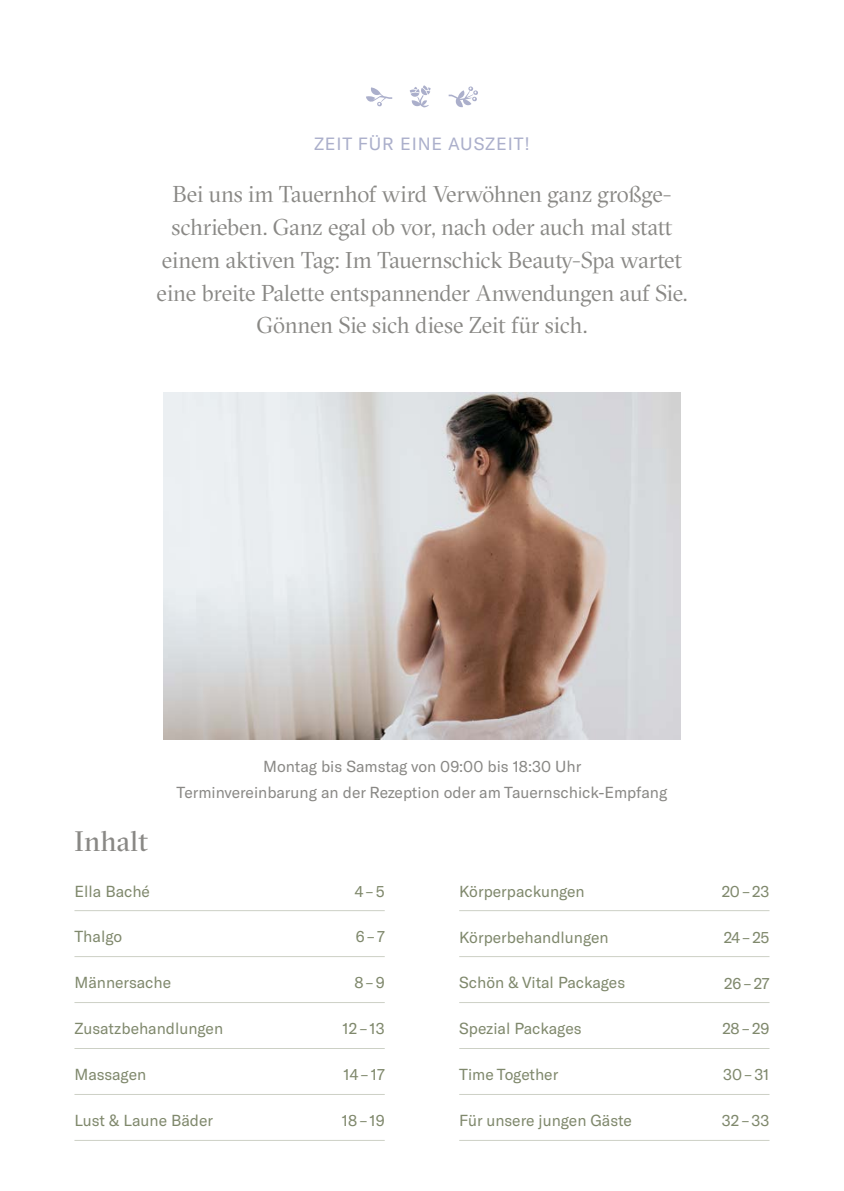
<style>
.page{position:relative;width:844px;height:1191px;background:#fff}
.page>*{position:absolute;margin:0;border:0;box-sizing:border-box;transform-origin:0 0}
.t1{font:28px "GT Sectra Fine";letter-spacing:.01em;color:#898885}
.t2{font:22.75px/32.7px "GT Sectra Fine";letter-spacing:-.01em;color:#898885;text-align:center}
.t3{font:17.5px "GT America";letter-spacing:.05em;color:#abafcb}
.t4{font:15.75px "GT America";color:#7f886c}
.t5{font:15.75px/26.2px "GT America";color:#898885;text-align:center}
</style>
<div class="page">
<svg style="left:366px;top:87px;width:26px;height:20px"></svg>
<svg style="left:448px;top:86px;width:30px;height:22px"></svg>
<svg style="left:409px;top:85px;width:21px;height:23px"></svg>
<hr style="left:74px;top:910px;width:310px;height:1px;background:#7f886c">
<hr style="left:459px;top:910px;width:310px;height:1px;background:#7f886c">
<hr style="left:74px;top:1002px;width:310px;height:1px;background:#7f886c">
<hr style="left:459px;top:1002px;width:310px;height:1px;background:#7f886c">
<hr style="left:74px;top:1094px;width:310px;height:1px;background:#7f886c">
<hr style="left:74px;top:1140px;width:310px;height:1px;background:#7f886c">
<hr style="left:459px;top:1094px;width:310px;height:1px;background:#7f886c">
<hr style="left:459px;top:1140px;width:310px;height:1px;background:#7f886c">
<hr style="left:74px;top:956px;width:310px;height:1px;background:#7f886c">
<hr style="left:459px;top:956px;width:310px;height:1px;background:#7f886c">
<hr style="left:74px;top:1048px;width:310px;height:1px;background:#7f886c">
<hr style="left:459px;top:1048px;width:310px;height:1px;background:#7f886c">
<img style="left:163px;top:392px;width:517px;height:348px">
<p class="t3" style="left:314px;top:133px;width:217px">ZEIT FÜR EINE AUSZEIT!</p>
<p class="t2" style="left:157px;top:177px;width:532px">Bei uns im Tauernhof wird Verwöhnen ganz großge&shy;schrieben. Ganz egal ob vor, nach oder auch mal statt einem aktiven Tag: Im Tauernschick Beauty-Spa wartet eine breite Palette entspannender Anwendungen auf Sie.<br>Gönnen Sie sich diese Zeit für sich.</p>
<h1 class="t1" style="left:74px;top:823px;width:75px">Inhalt</h1>
<p class="t5" style="left:176px;top:753px;width:492px">Montag bis Samstag von 09:00 bis 18:30 Uhr<br>Terminvereinbarung an der Rezeption oder am Tauernschick-Empfang</p>
<p class="t4" style="left:74px;top:881px;width:77px">Ella Baché</p>
<p class="t4" style="left:74px;top:927px;width:49px">Thalgo</p>
<p class="t4" style="left:74px;top:973px;width:98px">Männersache</p>
<p class="t4" style="left:74px;top:1019px;width:150px">Zusatzbehandlungen</p>
<p class="t4" style="left:74px;top:1065px;width:73px">Massagen</p>
<p class="t4" style="left:74px;top:1111px;width:140px">Lust &amp; Laune Bäder</p>
<p class="t4" style="left:355px;top:881px;width:31px">4 – 5</p>
<p class="t4" style="left:356px;top:927px;width:30px">6 – 7</p>
<p class="t4" style="left:354px;top:973px;width:32px">8 – 9</p>
<p class="t4" style="left:342px;top:1019px;width:44px">12 – 13</p>
<p class="t4" style="left:343px;top:1065px;width:43px">14 – 17</p>
<p class="t4" style="left:342px;top:1111px;width:44px">18 – 19</p>
<p class="t4" style="left:459px;top:881px;width:127px">Körperpackungen</p>
<p class="t4" style="left:459px;top:927px;width:151px">Körperbehandlungen</p>
<p class="t4" style="left:459px;top:973px;width:167px">Schön &amp; Vital Packages</p>
<p class="t4" style="left:459px;top:1019px;width:124px">Spezial Packages</p>
<p class="t4" style="left:459px;top:1065px;width:101px">Time Together</p>
<p class="t4" style="left:459px;top:1111px;width:174px">Für unsere jungen Gäste</p>
<p class="t4" style="left:721px;top:881px;width:49px">20 – 23</p>
<p class="t4" style="left:723px;top:927px;width:47px">24 – 25</p>
<p class="t4" style="left:724px;top:973px;width:47px">26 – 27</p>
<p class="t4" style="left:722px;top:1019px;width:49px">28 – 29</p>
<p class="t4" style="left:722px;top:1065px;width:48px">30 – 31</p>
<p class="t4" style="left:721px;top:1111px;width:49px">32 – 33</p>
</div>
